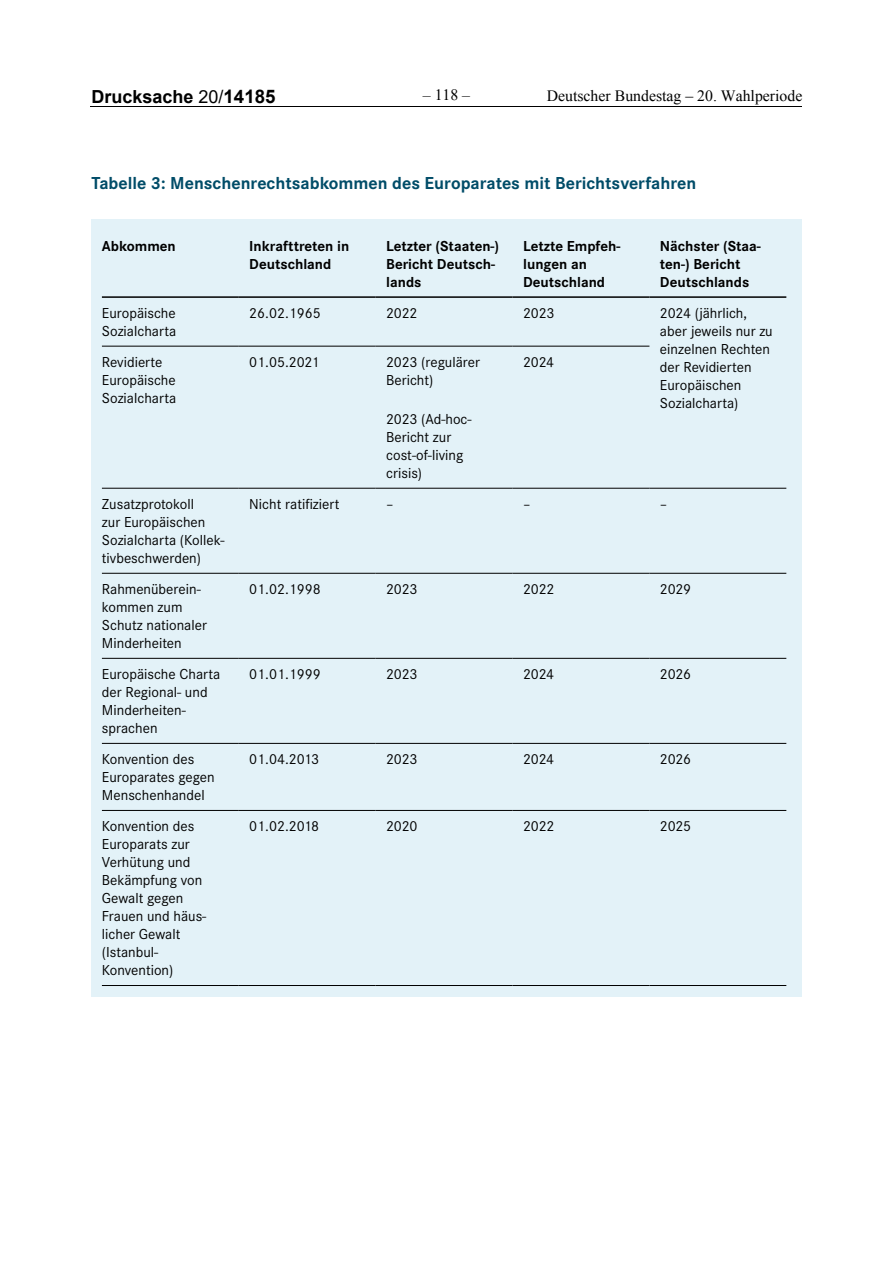
<style>
.page{position:relative;width:893px;height:1263px;background:#fff}
.page>*{position:absolute;margin:0;border:0;box-sizing:border-box;transform-origin:0 0}
.A_Vitamin_Tabelle_Head_Grafik{font:18px "Corporate S Bold 2";color:#004c68}
.t1{font:700 18px "Arial";color:#000}
.t2{font:15.75px "Times New Roman";color:#000}
.t3{font:15.75px "Times New Roman 2";color:#000}
.Kästen_und_Tabellen_P_-_Tabellen_Fließte{font:15px/18px "Corporate S Regular 2";color:#000}
.Kästen_und_Tabellen_H5_-_Tabellekopf{font:15px/18px "Corporate S Bold 2";color:#000}
.s1{font-family:"Arial MT2";font-weight:400}
.s2{font-weight:400}
.s3{font-family:"Arial Bold MT2";font-weight:400;font-size:18.75px}
.s4{font-family:"Times New Roman PSMT2"}
</style>
<div class="page">
<div style="left:91px;top:220px;width:710px;height:777px;background:#e3f2f8"></div>
<hr style="left:102px;top:346px;width:137px;height:1px;background:#000">
<hr style="left:239px;top:346px;width:137px;height:1px;background:#000">
<hr style="left:376px;top:346px;width:137px;height:1px;background:#000">
<hr style="left:513px;top:346px;width:136px;height:1px;background:#000">
<hr style="left:102px;top:488px;width:137px;height:1px;background:#000">
<hr style="left:239px;top:488px;width:137px;height:1px;background:#000">
<hr style="left:376px;top:488px;width:137px;height:1px;background:#000">
<hr style="left:513px;top:488px;width:136px;height:1px;background:#000">
<hr style="left:649px;top:488px;width:137px;height:1px;background:#000">
<hr style="left:102px;top:573px;width:137px;height:1px;background:#000">
<hr style="left:239px;top:573px;width:137px;height:1px;background:#000">
<hr style="left:376px;top:573px;width:137px;height:1px;background:#000">
<hr style="left:513px;top:573px;width:136px;height:1px;background:#000">
<hr style="left:649px;top:573px;width:137px;height:1px;background:#000">
<hr style="left:102px;top:658px;width:137px;height:1px;background:#000">
<hr style="left:239px;top:658px;width:137px;height:1px;background:#000">
<hr style="left:376px;top:658px;width:137px;height:1px;background:#000">
<hr style="left:513px;top:658px;width:136px;height:1px;background:#000">
<hr style="left:649px;top:658px;width:137px;height:1px;background:#000">
<hr style="left:102px;top:743px;width:137px;height:1px;background:#000">
<hr style="left:239px;top:743px;width:137px;height:1px;background:#000">
<hr style="left:376px;top:743px;width:137px;height:1px;background:#000">
<hr style="left:513px;top:743px;width:136px;height:1px;background:#000">
<hr style="left:649px;top:743px;width:137px;height:1px;background:#000">
<hr style="left:102px;top:810px;width:137px;height:1px;background:#000">
<hr style="left:239px;top:810px;width:137px;height:1px;background:#000">
<hr style="left:376px;top:810px;width:137px;height:1px;background:#000">
<hr style="left:513px;top:810px;width:136px;height:1px;background:#000">
<hr style="left:649px;top:810px;width:137px;height:1px;background:#000">
<hr style="left:102px;top:985px;width:137px;height:1px;background:#000">
<hr style="left:239px;top:985px;width:137px;height:1px;background:#000">
<hr style="left:376px;top:985px;width:137px;height:1px;background:#000">
<hr style="left:513px;top:985px;width:136px;height:1px;background:#000">
<hr style="left:649px;top:985px;width:137px;height:1px;background:#000">
<hr style="left:102px;top:296px;width:137px;height:2px;background:#000">
<hr style="left:239px;top:296px;width:137px;height:2px;background:#000">
<hr style="left:376px;top:296px;width:137px;height:2px;background:#000">
<hr style="left:513px;top:296px;width:136px;height:2px;background:#000">
<hr style="left:649px;top:296px;width:137px;height:2px;background:#000">
<hr style="left:90px;top:107px;width:289px;height:1px;background:#000">
<hr style="left:378px;top:107px;width:129px;height:1px;background:#000">
<hr style="left:506px;top:107px;width:296px;height:1px;background:#000">
<p class="t1" style="left:92px;top:86px;width:186px">Drucksache <span class="s1">20</span><span class="s2">/</span><span class="s3">14185</span></p>
<p class="t3" style="left:423px;top:84px;width:49px">– 118 –</p>
<p class="t2" style="left:547px;top:87px;width:257px">Deutscher Bundestag – <span class="s4">20</span>. Wahlperiode</p>
<p class="A_Vitamin_Tabelle_Head_Grafik" style="left:91px;top:171px;width:606px">Tabelle 3: Menschenrechtsabkommen des Europarates mit Berichtsverfahren</p>
<p class="Kästen_und_Tabellen_H5_-_Tabellekopf" style="left:102px;top:236px;width:75px">Abkommen</p>
<p class="Kästen_und_Tabellen_H5_-_Tabellekopf" style="left:249px;top:236px;width:102px">Inkrafttreten in<br>Deutschland</p>
<p class="Kästen_und_Tabellen_H5_-_Tabellekopf" style="left:386px;top:236px;width:114px">Letzter (Staaten-)<br>Bericht Deutsch&shy;lands</p>
<p class="Kästen_und_Tabellen_H5_-_Tabellekopf" style="left:523px;top:236px;width:99px">Letzte Empfeh&shy;lungen an<br>Deutschland</p>
<p class="Kästen_und_Tabellen_H5_-_Tabellekopf" style="left:660px;top:236px;width:102px">Nächster (Staa&shy;ten-) Bericht<br>Deutschlands</p>
<p class="Kästen_und_Tabellen_P_-_Tabellen_Fließte" style="left:102px;top:303px;width:76px">Europäische<br>Sozialcharta</p>
<p class="Kästen_und_Tabellen_P_-_Tabellen_Fließte" style="left:249px;top:303px;width:73px">26.02.1965</p>
<p class="Kästen_und_Tabellen_P_-_Tabellen_Fließte" style="left:386px;top:303px;width:33px">2022</p>
<p class="Kästen_und_Tabellen_P_-_Tabellen_Fließte" style="left:523px;top:303px;width:33px">2023</p>
<p class="Kästen_und_Tabellen_P_-_Tabellen_Fließte" style="left:660px;top:303px;width:114px">2024 (jährlich, aber jeweils nur zu einzelnen Rechten der Revidierten<br>Europäischen<br>Sozialcharta)</p>
<p class="Kästen_und_Tabellen_P_-_Tabellen_Fließte" style="left:102px;top:352px;width:76px">Revidierte<br>Europäische<br>Sozialcharta</p>
<p class="Kästen_und_Tabellen_P_-_Tabellen_Fließte" style="left:249px;top:352px;width:72px">01.05.2021</p>
<p class="Kästen_und_Tabellen_P_-_Tabellen_Fließte" style="left:386px;top:352px;width:95px">2023 (regulärer<br>Bericht)</p>
<p class="Kästen_und_Tabellen_P_-_Tabellen_Fließte" style="left:386px;top:409px;width:87px">2023 (Ad-hoc-<br>Bericht zur cost-of-living crisis)</p>
<p class="Kästen_und_Tabellen_P_-_Tabellen_Fließte" style="left:523px;top:352px;width:33px">2024</p>
<p class="Kästen_und_Tabellen_P_-_Tabellen_Fließte" style="left:102px;top:494px;width:124px">Zusatzprotokoll<br>zur Europäischen<br>Sozialcharta (Kollek&shy;tivbeschwerden)</p>
<p class="Kästen_und_Tabellen_P_-_Tabellen_Fließte" style="left:249px;top:494px;width:92px">Nicht ratifiziert</p>
<p class="Kästen_und_Tabellen_P_-_Tabellen_Fließte" style="left:386px;top:494px;width:9px">–</p>
<p class="Kästen_und_Tabellen_P_-_Tabellen_Fließte" style="left:523px;top:494px;width:9px">–</p>
<p class="Kästen_und_Tabellen_P_-_Tabellen_Fließte" style="left:660px;top:494px;width:9px">–</p>
<p class="Kästen_und_Tabellen_P_-_Tabellen_Fließte" style="left:102px;top:579px;width:107px">Rahmenüberein&shy;kommen zum<br>Schutz nationaler<br>Minderheiten</p>
<p class="Kästen_und_Tabellen_P_-_Tabellen_Fließte" style="left:249px;top:579px;width:73px">01.02.1998</p>
<p class="Kästen_und_Tabellen_P_-_Tabellen_Fließte" style="left:386px;top:579px;width:33px">2023</p>
<p class="Kästen_und_Tabellen_P_-_Tabellen_Fließte" style="left:523px;top:579px;width:33px">2022</p>
<p class="Kästen_und_Tabellen_P_-_Tabellen_Fließte" style="left:660px;top:579px;width:33px">2029</p>
<p class="Kästen_und_Tabellen_P_-_Tabellen_Fließte" style="left:102px;top:664px;width:120px">Europäische Charta der Regional- und<br>Minderheiten&shy;sprachen</p>
<p class="Kästen_und_Tabellen_P_-_Tabellen_Fließte" style="left:249px;top:664px;width:73px">01.01.1999</p>
<p class="Kästen_und_Tabellen_P_-_Tabellen_Fließte" style="left:386px;top:664px;width:33px">2023</p>
<p class="Kästen_und_Tabellen_P_-_Tabellen_Fließte" style="left:523px;top:664px;width:33px">2024</p>
<p class="Kästen_und_Tabellen_P_-_Tabellen_Fließte" style="left:660px;top:664px;width:33px">2026</p>
<p class="Kästen_und_Tabellen_P_-_Tabellen_Fließte" style="left:102px;top:749px;width:114px">Konvention des<br>Europarates gegen<br>Menschenhandel</p>
<p class="Kästen_und_Tabellen_P_-_Tabellen_Fließte" style="left:249px;top:749px;width:71px">01.04.2013</p>
<p class="Kästen_und_Tabellen_P_-_Tabellen_Fließte" style="left:386px;top:749px;width:33px">2023</p>
<p class="Kästen_und_Tabellen_P_-_Tabellen_Fließte" style="left:523px;top:749px;width:33px">2024</p>
<p class="Kästen_und_Tabellen_P_-_Tabellen_Fließte" style="left:660px;top:749px;width:33px">2026</p>
<p class="Kästen_und_Tabellen_P_-_Tabellen_Fließte" style="left:102px;top:816px;width:106px">Konvention des<br>Europarats zur<br>Verhütung und<br>Bekämpfung von<br>Gewalt gegen<br>Frauen und häus&shy;licher Gewalt (Istanbul-<br>Konvention)</p>
<p class="Kästen_und_Tabellen_P_-_Tabellen_Fließte" style="left:249px;top:816px;width:71px">01.02.2018</p>
<p class="Kästen_und_Tabellen_P_-_Tabellen_Fließte" style="left:386px;top:816px;width:33px">2020</p>
<p class="Kästen_und_Tabellen_P_-_Tabellen_Fließte" style="left:523px;top:816px;width:33px">2022</p>
<p class="Kästen_und_Tabellen_P_-_Tabellen_Fließte" style="left:660px;top:816px;width:33px">2025</p>
</div>
